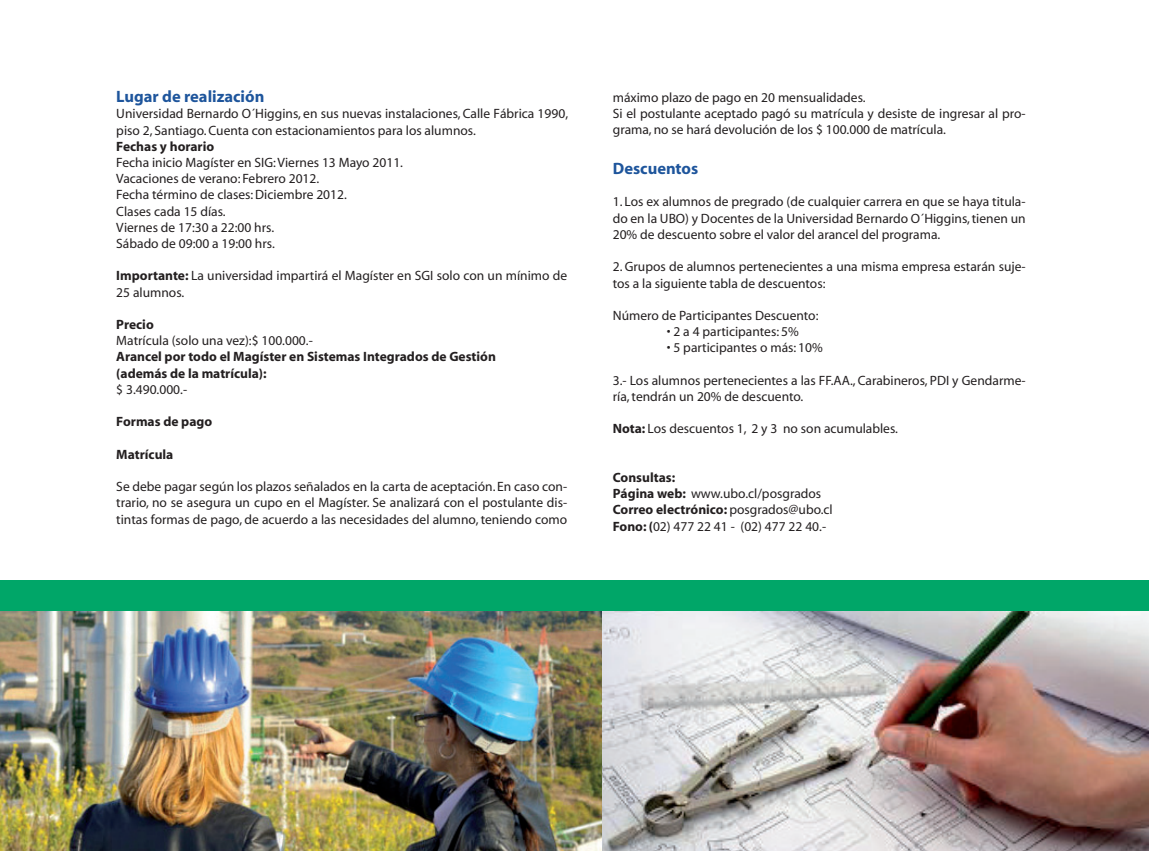
<style>
.page{position:relative;width:1149px;height:851px;background:#fff}
.page>*{position:absolute;margin:0;border:0;box-sizing:border-box;transform-origin:0 0}
.t1{font:700 16.5px "Myriad";color:#1e559c}
.t2{font:13.5px/16.2px "Myriad";color:#231f20}
.t3{font:700 13.5px/16.2px "Myriad";color:#231f20}
.s1{font-weight:700}
</style>
<div class="page">
<img style="left:601px;top:611px;width:547px;height:239px">
<img style="left:0;top:611px;width:601px;height:239px">
<div style="left:0;top:580px;width:1148px;height:31px;background:#00a668"></div>
<p class="t1" style="left:116px;top:88px;width:149px">Lugar de realización</p>
<p class="t2" style="left:116px;top:106px;width:453px">Universidad Bernardo O´Higgins, en sus nuevas instalaciones, Calle Fábrica 1990, piso 2, Santiago. Cuenta con estacionamientos para los alumnos.</p>
<p class="t3" style="left:116px;top:138px;width:99px">Fechas y horario</p>
<p class="t2" style="left:116px;top:155px;width:288px">Fecha inicio Magíster en SIG: Viernes 13 Mayo 2011.<br>Vacaciones de verano: Febrero 2012.<br>Fecha término de clases: Diciembre 2012.<br>Clases cada 15 días.<br>Viernes de 17:30 a 22:00 hrs.<br>Sábado de 09:00 a 19:00 hrs.</p>
<p class="t2" style="left:116px;top:268px;width:452px"><span class="s1">Importante:</span> La universidad impartirá el Magíster en SGI solo con un mínimo de<br>25 alumnos.</p>
<p class="t3" style="left:116px;top:317px;width:39px">Precio</p>
<p class="t2" style="left:116px;top:333px;width:198px">Matrícula (solo una vez):$ 100.000.-</p>
<p class="t3" style="left:116px;top:349px;width:381px">Arancel por todo el Magíster en Sistemas Integrados de Gestión (además de la matrícula):</p>
<p class="t2" style="left:116px;top:382px;width:72px">$ 3.490.000.-</p>
<p class="t3" style="left:116px;top:414px;width:97px">Formas de pago</p>
<p class="t3" style="left:116px;top:446px;width:59px">Matrícula</p>
<p class="t2" style="left:116px;top:479px;width:452px;text-align:justify">Se debe pagar según los plazos señalados en la carta de aceptación. En caso con&shy;trario, no se asegura un cupo en el Magíster. Se analizará con el postulante dis&shy;tintas formas de pago, de acuerdo a las necesidades del alumno, teniendo como</p>
<p class="t2" style="left:612px;top:90px;width:414px">máximo plazo de pago en 20 mensualidades.<br>Si el postulante aceptado pagó su matrícula y desiste de ingresar al pro&shy;grama, no se hará devolución de los $ 100.000 de matrícula.</p>
<p class="t1" style="left:612px;top:160px;width:87px">Descuentos</p>
<p class="t2" style="left:612px;top:194px;width:414px;text-align:justify">1. Los ex alumnos de pregrado (de cualquier carrera en que se haya titula&shy;do en la UBO) y Docentes de la Universidad Bernardo O´Higgins, tienen un 20% de descuento sobre el valor del arancel del programa.</p>
<p class="t2" style="left:612px;top:259px;width:414px">2. Grupos de alumnos pertenecientes a una misma empresa estarán suje&shy;tos a la siguiente tabla de descuentos:</p>
<p class="t2" style="left:612px;top:308px;width:207px">Número de Participantes Descuento:</p>
<p class="t2" style="left:666px;top:324px;width:133px">• 2 a 4 participantes: 5%</p>
<p class="t2" style="left:666px;top:340px;width:157px">• 5 participantes o más: 10%</p>
<p class="t2" style="left:612px;top:372px;width:414px">3.- Los alumnos pertenecientes a las FF.AA., Carabineros, PDI y Gendarme&shy;ría, tendrán un 20% de descuento.</p>
<p class="t2" style="left:612px;top:421px;width:287px"><span class="s1">Nota:</span> Los descuentos 1, 2 y 3 no son acumulables.</p>
<p class="t2" style="left:612px;top:470px;width:221px"><span class="s1">Consultas:<br>Página web:</span> www.ubo.cl/posgrados<br><span class="s1">Correo electrónico:</span> posgrados@ubo.cl<br><span class="s1">Fono: (</span>02) 477 22 41 - (02) 477 22 40.-</p>
</div>
